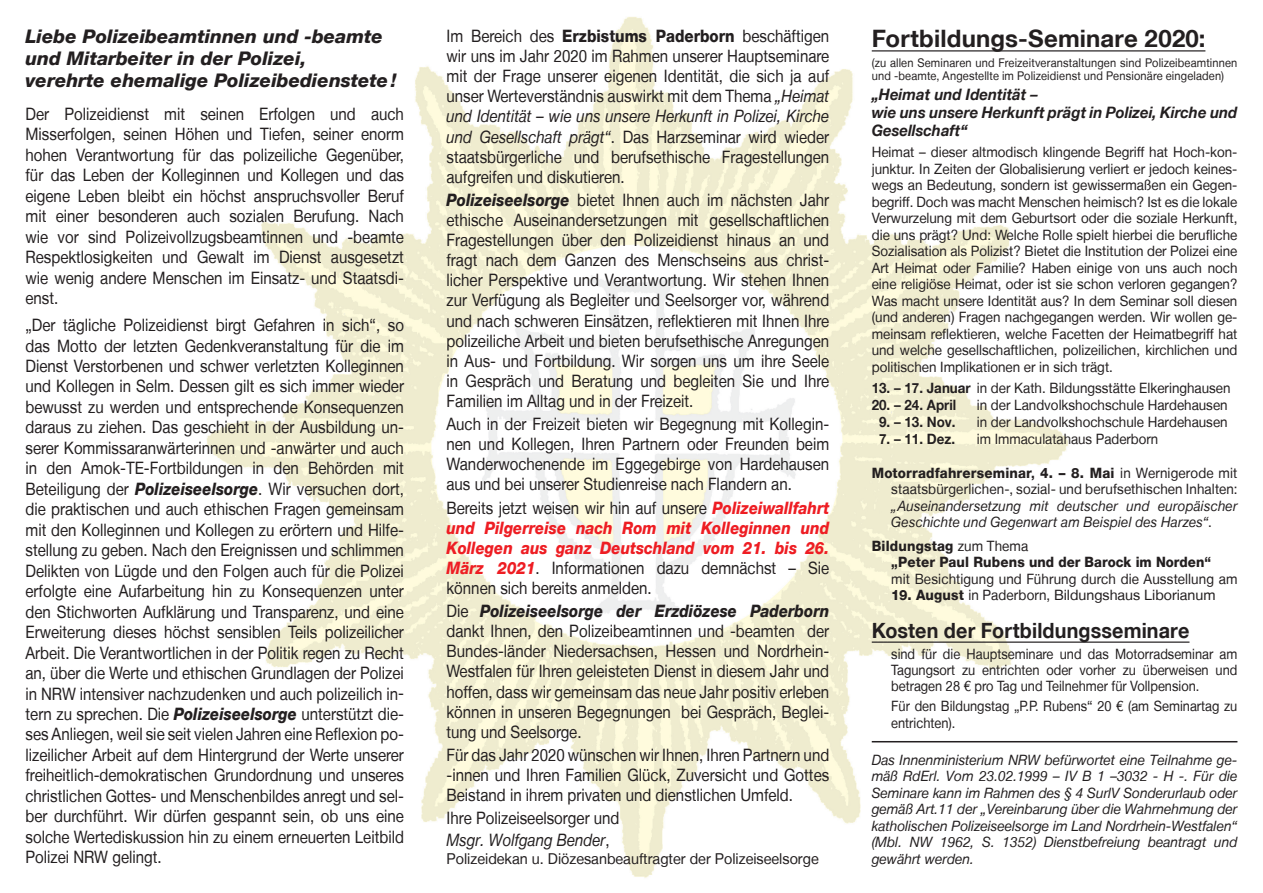
<style>
.page{position:relative;width:1263px;height:893px;background:#fff}
.page>*{position:absolute;margin:0;border:0;box-sizing:border-box;transform-origin:0 0}
.t1{font:700 24px "Helvetica Neue LT";letter-spacing:.005em;color:#231f20}
.t2{font:700 21px "Helvetica Neue LT";letter-spacing:.005em;color:#231f20;scale:.94 1}
.t3{font:italic 800 18.75px/21.8px "Helvetica Neue LT";color:#231f20}
.t4{font:17.1px/20.4px "Helvetica Neue LT";color:#231f20;text-align:justify;scale:.88 1}
.t5{font:italic 800 17.1px/20.1px "Helvetica Neue LT";color:#ee1d23;text-align:justify;scale:.88 1}
.t6{font:italic 700 15.75px/18px "Helvetica Neue LT";color:#231f20;scale:.95 1}
.t7{font:15px "Helvetica Neue LT";color:#231f20;scale:.96 1}
.t8{font:14.25px/16.5px "Helvetica Neue LT";color:#231f20;text-align:justify;scale:.94 1}
.t9{font:italic 14.25px/16.5px "Helvetica Neue LT";letter-spacing:.01em;color:#231f20;text-align:justify;scale:.96 1}
.t10{font:14.25px/16.2px "Helvetica Neue LT";color:#231f20;text-align:justify;scale:.9 1}
.t11{font:italic 14.25px/16.5px "Helvetica Neue LT";letter-spacing:.01em;color:#231f20;scale:.94 1}
.t12{font:800 14.25px/16.5px "Helvetica Neue LT";letter-spacing:.01em;color:#231f20;scale:.94 1}
.t13{font:700 14.25px "Helvetica Neue LT";color:#231f20;scale:.94 1}
.t14{font:14.25px "Helvetica Neue LT";color:#231f20;scale:.93 1}
.t15{font:12px/13.5px "Helvetica Neue LT";letter-spacing:.015em;color:#231f20;scale:.92 1}
.s1{font-weight:800;font-style:italic}
.s2{font-weight:800}
.s3{font-style:italic}
.s4{font-weight:400;font-style:normal;color:#231f20}
.s5{font-weight:700}
.s6{font-style:normal}
.s7{font-weight:400}
</style>
<div class="page">
<img style="left:206px;top:17px;width:865px;height:861px">
<hr style="left:872px;top:50px;width:333px;height:2px;background:#231f20">
<hr style="left:872px;top:641px;width:317px;height:2px;background:#231f20">
<hr style="left:872px;top:741px;width:365px;height:1px;background:#231f20">
<p class="t3" style="left:26px;top:25px;width:373px">Liebe Polizeibeamtinnen und -beamte und Mitarbeiter in der Polizei,<br>verehrte ehemalige Polizeibedienstete!</p>
<p class="t4" style="left:26px;top:103px;width:432px">Der Polizeidienst mit seinen Erfolgen und auch Misserfolgen, seinen Höhen und Tiefen, seiner enorm hohen Verantwortung für das polizeiliche Gegenüber, für das Leben der Kolleginnen und Kollegen und das eigene Leben bleibt ein höchst anspruchsvoller Beruf mit einer besonderen auch sozialen Berufung. Nach wie vor sind Polizeivollzugsbeamtinnen und -beamte Respektlosigkeiten und Gewalt im Dienst ausgesetzt wie wenig andere Menschen im Einsatz- und Staatsdi&shy;enst.</p>
<p class="t4" style="left:26px;top:315px;width:432px">„Der tägliche Polizeidienst birgt Gefahren in sich“, so das Motto der letzten Gedenkveranstaltung für die im Dienst Verstorbenen und schwer verletzten Kolleginnen und Kollegen in Selm. Dessen gilt es sich immer wieder bewusst zu werden und entsprechende Konsequenzen daraus zu ziehen. Das geschieht in der Ausbildung un&shy;serer Kommissaranwärterinnen und -anwärter und auch in den Amok-TE-Fortbildungen in den Behörden mit Beteiligung der <span class="s1">Polizeiseelsorge</span>. Wir versuchen dort, die praktischen und auch ethischen Fragen gemeinsam mit den Kolleginnen und Kollegen zu erörtern und Hilfe&shy;stellung zu geben. Nach den Ereignissen und schlimmen Delikten von Lügde und den Folgen auch für die Polizei erfolgte eine Aufarbeitung hin zu Konsequenzen unter den Stichworten Aufklärung und Transparenz, und eine Erweiterung dieses höchst sensiblen Teils polizeilicher Arbeit. Die Verantwortlichen in der Politik regen zu Recht an, über die Werte und ethischen Grundlagen der Polizei in NRW intensiver nachzudenken und auch polizeilich in&shy;tern zu sprechen. Die <span class="s1">Polizeiseelsorge</span> unterstützt die&shy;ses Anliegen, weil sie seit vielen Jahren eine Reflexion po&shy;lizeilicher Arbeit auf dem Hintergrund der Werte unserer freiheitlich-demokratischen Grundordnung und unseres christlichen Gottes- und Menschenbildes anregt und sel&shy;ber durchführt. Wir dürfen gespannt sein, ob uns eine solche Wertediskussion hin zu einem erneuerten Leitbild Polizei NRW gelingt.</p>
<p class="t4" style="left:446px;top:26px;width:436px">Im Bereich des <span class="s2">Erzbistums Paderborn</span> beschäftigen wir uns im Jahr 2020 im Rahmen unserer Hauptseminare mit der Frage unserer eigenen Identität, die sich ja auf unser Werteverständnis auswirkt mit dem Thema <span class="s3">„Heimat und Identität – wie uns unsere Herkunft in Polizei, Kirche und Gesellschaft prägt“</span>. Das Harzseminar wird wieder staatsbürgerliche und berufsethische Fragestellungen aufgreifen und diskutieren.</p>
<p class="t4" style="left:446px;top:189px;width:436px"><span class="s1">Polizeiseelsorge</span> bietet Ihnen auch im nächsten Jahr ethische Auseinandersetzungen mit gesellschaftlichen Fragestellungen über den Polizeidienst hinaus an und fragt nach dem Ganzen des Menschseins aus christ&shy;licher Perspektive und Verantwortung. Wir stehen Ihnen zur Verfügung als Begleiter und Seelsorger vor, während und nach schweren Einsätzen, reflektieren mit Ihnen Ihre polizeiliche Arbeit und bieten berufsethische Anregungen in Aus- und Fortbildung. Wir sorgen uns um ihre Seele in Gespräch und Beratung und begleiten Sie und Ihre Familien im Alltag und in der Freizeit.</p>
<p class="t4" style="left:446px;top:414px;width:436px">Auch in der Freizeit bieten wir Begegnung mit Kollegin&shy;nen und Kollegen, Ihren Partnern oder Freunden beim Wanderwochenende im Eggegebirge von Hardehausen aus und bei unserer Studienreise nach Flandern an.</p>
<p class="t5" style="left:446px;top:497px;width:436px"><span class="s4">Bereits jetzt weisen wir hin auf unsere</span> Polizeiwallfahrt und Pilgerreise nach Rom mit Kolleginnen und Kollegen aus ganz Deutschland vom 21. bis 26.<br>März 2021<span class="s4">. Informationen dazu demnächst – Sie können sich bereits anmelden.</span></p>
<p class="t4" style="left:446px;top:601px;width:436px">Die <span class="s1">Polizeiseelsorge der Erzdiözese Paderborn </span>dankt Ihnen, den Polizeibeamtinnen und -beamten der Bundes-länder Niedersachsen, Hessen und Nordrhein-Westfalen für Ihren geleisteten Dienst in diesem Jahr und hoffen, dass wir gemeinsam das neue Jahr positiv erleben können in unseren Begegnungen bei Gespräch, Beglei&shy;tung und Seelsorge.</p>
<p class="t4" style="left:446px;top:744px;width:436px">Für das Jahr 2020 wünschen wir Ihnen, Ihren Partnern und -innen und Ihren Familien Glück, Zuversicht und Gottes Beistand in ihrem privaten und dienstlichen Umfeld.</p>
<p class="t4" style="left:446px;top:807px;width:198px;line-height:21.9px">Ihre Polizeiseelsorger und<br><span class="s3">Msgr. Wolfgang Bender</span>,</p>
<p class="t7" style="left:446px;top:850px;width:389px">Polizeidekan u. Diözesanbeauftragter der Polizeiseelsorge</p>
<h1 class="t1" style="left:872px;top:24px;width:335px">Fortbildungs-Seminare 2020:</h1>
<p class="t15" style="left:872px;top:56px;width:399px">(zu allen Seminaren und Freizeitveranstaltungen sind Polizeibeamtinnen und -beamte, Angestellte im Polizeidienst und Pensionäre eingeladen)</p>
<p class="t6" style="left:872px;top:85px;width:386px">„Heimat und Identität –<br>wie uns unsere Herkunft prägt in Polizei, Kirche und<br>Gesellschaft“</p>
<p class="t8" style="left:872px;top:144px;width:391px">Heimat – dieser altmodisch klingende Begriff hat Hoch-kon&shy;junktur. In Zeiten der Globalisierung verliert er jedoch keines&shy;wegs an Bedeutung, sondern ist gewissermaßen ein Gegen&shy;begriff. Doch was macht Menschen heimisch? Ist es die lokale Verwurzelung mit dem Geburtsort oder die soziale Herkunft, die uns prägt? Und: Welche Rolle spielt hierbei die berufliche Sozialisation als Polizist? Bietet die Institution der Polizei eine Art Heimat oder Familie? Haben einige von uns auch noch eine religiöse Heimat, oder ist sie schon verloren gegangen?<br>Was macht unsere Identität aus? In dem Seminar soll diesen (und anderen) Fragen nachgegangen werden. Wir wollen ge&shy;meinsam reflektieren, welche Facetten der Heimatbegriff hat und welche gesellschaftlichen, polizeilichen, kirchlichen und politischen Implikationen er in sich trägt.</p>
<p class="t8" style="left:872px;top:379px;width:383px"><span class="s5">13. – 17. Januar</span> in der Kath. Bildungsstätte Elkeringhausen</p>
<p class="t13" style="left:872px;top:396px;width:91px">20. – 24. April</p>
<p class="t8" style="left:977px;top:397px;width:268px">in der Landvolkshochschule Hardehausen</p>
<p class="t13" style="left:879px;top:413px;width:83px">9. – 13. Nov.</p>
<p class="t8" style="left:977px;top:414px;width:268px">in der Landvolkshochschule Hardehausen</p>
<p class="t13" style="left:879px;top:430px;width:82px">7. – 11. Dez.</p>
<p class="t14" style="left:977px;top:431px;width:197px">im Immaculatahaus Paderborn</p>
<p class="t8" style="left:872px;top:464px;width:391px;text-align:right"><span class="s2">Motorradfahrerseminar</span><span class="s5">,</span> <span class="s2">4. – 8. Mai</span> in Wernigerode mit staatsbürgerlichen-, sozial- und berufsethischen Inhalten:</p>
<p class="t11" style="left:891px;top:497px;width:370px">„Auseinandersetzung mit deutscher und europäischer<br>Geschichte und Gegenwart am Beispiel des Harzes“<span class="s6">.</span></p>
<p class="t12" style="left:891px;top:537px;width:342px;text-indent:-20px">Bildungstag <span class="s7">zum Thema<br></span>„Peter Paul Rubens und der Barock im Norden“</p>
<p class="t8" style="left:891px;top:570px;width:370px">mit Besichtigung und Führung durch die Ausstellung am</p>
<p class="t8" style="left:891px;top:587px;width:346px"><span class="s2">19. August</span> in Paderborn, Bildungshaus Liborianum</p>
<p class="t2" style="left:872px;top:618px;width:339px">Kosten der Fortbildungsseminare</p>
<p class="t10" style="left:891px;top:645px;width:386px">sind für die Hauptseminare und das Motorradseminar am Tagungsort zu entrichten oder vorher zu überweisen und betragen 28 € pro Tag und Teilnehmer für Vollpension.</p>
<p class="t10" style="left:891px;top:698px;width:386px">Für den Bildungstag „P.P. Rubens“ 20 € (am Seminartag zu entrichten).</p>
<p class="t9" style="left:872px;top:751px;width:382px">Das Innenministerium NRW befürwortet eine Teilnahme ge&shy;mäß RdErl. Vom 23.02.1999 – IV B 1 –3032 - H -. Für die Seminare kann im Rahmen des § 4 SurlV Sonderurlaub oder gemäß Art.11 der „Vereinbarung über die Wahrnehmung der katholischen Polizeiseelsorge im Land Nordrhein-Westfalen“ (Mbl. NW 1962, S. 1352) Dienstbefreiung beantragt und gewährt werden.</p>
</div>
